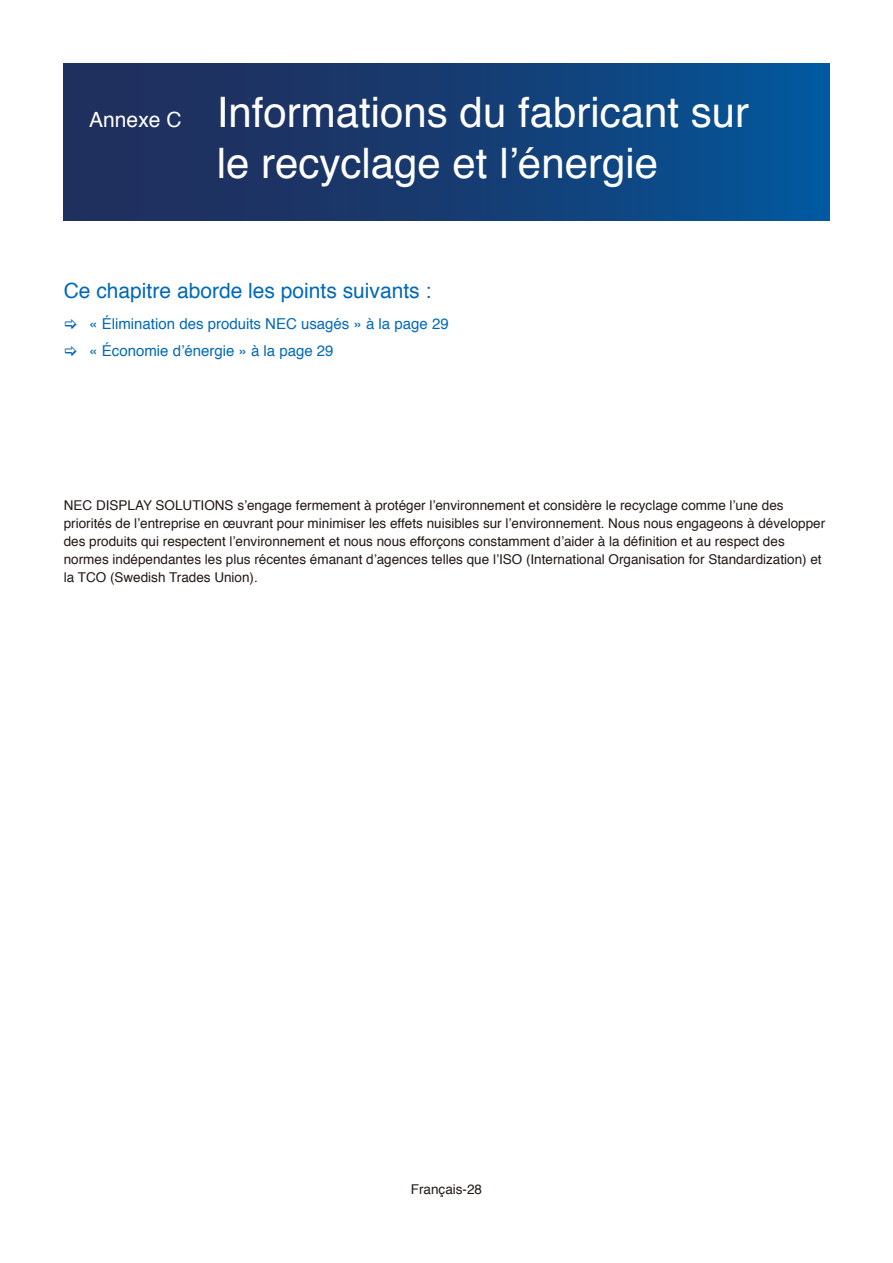
<style>
.page{position:relative;width:893px;height:1263px;background:#fff}
.page>*{position:absolute;margin:0;border:0;box-sizing:border-box;transform-origin:0 0}
.t1{font:42px/50.4px "Helvetica";color:#fff}
.t2{font:21px "Helvetica";color:#0069b7}
.t3{font:15px/26.5px "Helvetica";color:#0069b7}
.t4{font:13.5px/18px "Helvetica";color:#231916}
.s1{font-size:21px}
</style>
<div class="page">
<div style="left:64px;top:64px;width:765px;height:156px;background:linear-gradient(to right,#242954,#055497)"></div>
<h1 class="t1" style="left:217px;top:89px;width:534px;text-indent:-128px"><span class="s1">Annexe C</span> Informations du fabricant sur le recyclage et l’énergie</h1>
<h2 class="t2" style="left:64px;top:275px;width:363px">Ce chapitre aborde les points suivants :</h2>
<p class="t3" style="left:89px;top:311px;width:361px">« Élimination des produits NEC usagés » à la page 29 « Économie d’énergie » à la page 29</p>
<p class="t4" style="left:64px;top:496px;width:763px">NEC DISPLAY SOLUTIONS s’engage fermement à protéger l’environnement et considère le recyclage comme l’une des priorités de l’entreprise en œuvrant pour minimiser les effets nuisibles sur l’environnement. Nous nous engageons à développer des produits qui respectent l’environnement et nous nous efforçons constamment d’aider à la définition et au respect des normes indépendantes les plus récentes émanant d’agences telles que l’ISO (International Organisation for Standardization) et la TCO (Swedish Trades Union).</p>
<p class="t4" style="left:411px;top:1181px;width:73px">Français-28</p>
</div>
